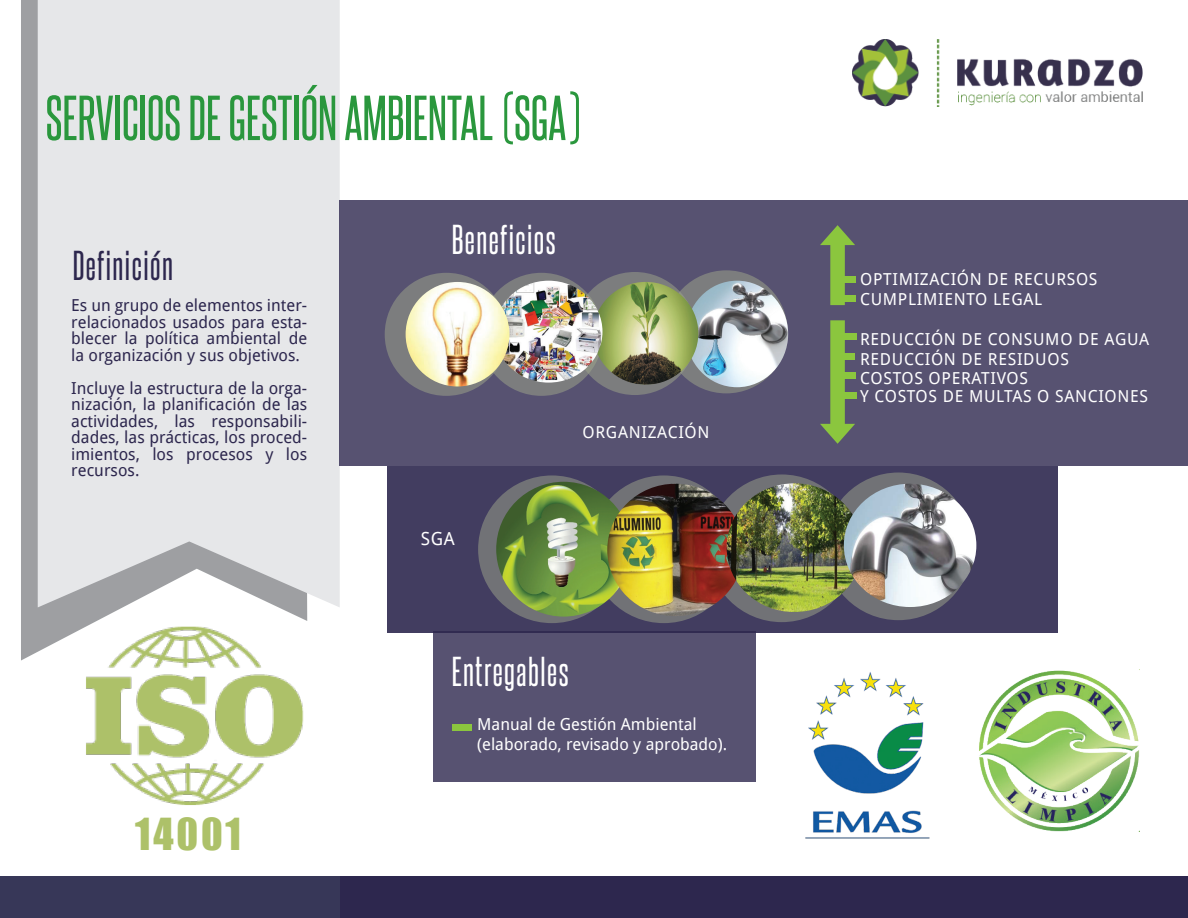
<style>
.page{position:relative;width:1188px;height:918px;background:#fff}
.page>*{position:absolute;margin:0;border:0;box-sizing:border-box;transform-origin:0 0}
.t1{font:54px "Steelfish Rg";color:#2a973d}
.t2{font:40.5px "Impact";letter-spacing:.07em;color:#adc169}
.t3{font:36px "Steelfish Rg";letter-spacing:.04em;color:#fff}
.t4{font:36px "Steelfish Rg";letter-spacing:.04em;color:#2d274e}
.t5{font:18px "Droid Sans";color:#fff}
.t6{font:16.5px/16.5px "Droid Sans";color:#2d274e;text-align:justify}
.t7{font:16.5px/19.8px "Droid Sans";letter-spacing:.04em;color:#fff}
.t8{font:16.5px/19.8px "Droid Sans";color:#fff}
</style>
<div class="page">
<svg style="left:21px;top:0;width:40px;height:661px;fill:#9e9fa2"></svg>
<div style="left:38px;top:0;width:302px;height:607px;background:#e6e7e9"></div>
<div style="left:388px;top:466px;width:670px;height:167px;background:#423d60"></div>
<img style="left:853px;top:39px;width:290px;height:67px">
<div style="left:340px;top:200px;width:848px;height:266px;background:#575271"></div>
<svg style="left:590px;top:475px;width:148px;height:148px"></svg>
<div style="left:708px;top:474px;width:148px;height:148px;background:#717276;border-radius:50%"></div>
<div style="left:825px;top:473px;width:147px;height:147px;background:#717276;border-radius:50%"></div>
<div style="left:478px;top:475px;width:148px;height:148px;background:#717276;border-radius:50%"></div>
<img style="left:496px;top:482px;width:135px;height:135px;border-radius:67px">
<img style="left:607px;top:484px;width:120px;height:132px">
<img style="left:727px;top:483px;width:135px;height:129px">
<img style="left:844px;top:484px;width:132px;height:123px">
<div style="left:385px;top:273px;width:123px;height:123px;background:#7c7d7e;border-radius:50%"></div>
<div style="left:480px;top:273px;width:123px;height:123px;background:#7c7d7e;border-radius:50%"></div>
<div style="left:573px;top:272px;width:123px;height:123px;background:#7c7d7e;border-radius:50%"></div>
<svg style="left:665px;top:270px;width:123px;height:123px"></svg>
<img style="left:691px;top:281px;width:97px;height:106px">
<img style="left:600px;top:282px;width:98px;height:103px">
<img style="left:495px;top:281px;width:108px;height:102px">
<img style="left:406px;top:282px;width:103px;height:104px;border-radius:52px">
<svg style="left:820px;top:320px;width:35px;height:124px"></svg>
<div style="left:836px;top:334px;width:20px;height:6px;background:#8bc63e"></div>
<div style="left:836px;top:393px;width:20px;height:6px;background:#8bc63e"></div>
<svg style="left:820px;top:225px;width:35px;height:80px"></svg>
<div style="left:835px;top:296px;width:20px;height:6px;background:#8bc63e"></div>
<div style="left:835px;top:276px;width:20px;height:7px;background:#8bc63e"></div>
<div style="left:433px;top:632px;width:323px;height:150px;background:#575271"></div>
<div style="left:452px;top:724px;width:19px;height:6px;background:#8bc63e"></div>
<img style="left:61px;top:586px;width:257px;height:219px">
<img style="left:805px;top:672px;width:125px;height:167px">
<img style="left:979px;top:670px;width:160px;height:161px">
<div style="left:340px;top:877px;width:848px;height:41px;background:#2d274e"></div>
<div style="left:0;top:877px;width:340px;height:41px;background:#373758"></div>
<div style="left:834px;top:353px;width:20px;height:7px;background:#8bc63e"></div>
<div style="left:835px;top:372px;width:20px;height:7px;background:#8bc63e"></div>
<h1 class="t1" style="left:46px;top:85px;width:536px">SERVICIOS DE GESTIÓN AMBIENTAL (SGA)</h1>
<h3 class="t4" style="left:73px;top:243px;width:102px">Definición</h3>
<p class="t6" style="left:71px;top:297px;width:237px">Es un grupo de elementos inter&shy;relacionados usados para esta&shy;blecer la política ambiental de la organización y sus objetivos.</p>
<p class="t6" style="left:71px;top:379px;width:237px">Incluye la estructura de la orga&shy;nización, la planificación de las actividades, las responsabili&shy;dades, las prácticas, los proced&shy;imientos, los procesos y los recursos.</p>
<h2 class="t2" style="left:135px;top:803px;width:107px">14001</h2>
<h3 class="t3" style="left:452px;top:218px;width:106px">Beneficios</h3>
<p class="t5" style="left:421px;top:527px;width:36px">SGA</p>
<p class="t7" style="left:583px;top:421px;width:128px">ORGANIZACIÓN</p>
<h3 class="t3" style="left:452px;top:650px;width:118px">Entregables</h3>
<p class="t8" style="left:477px;top:714px;width:251px">Manual de Gestión Ambiental (elaborado, revisado y aprobado).</p>
<p class="t7" style="left:860px;top:269px;width:239px">OPTIMIZACIÓN DE RECURSOS<br>CUMPLIMIENTO LEGAL</p>
<p class="t7" style="left:860px;top:328px;width:291px">REDUCCIÓN DE CONSUMO DE AGUA<br>REDUCCIÓN DE RESIDUOS</p>
<p class="t7" style="left:860px;top:368px;width:290px;line-height:18.3px">COSTOS OPERATIVOS<br>Y COSTOS DE MULTAS O SANCIONES</p>
</div>
